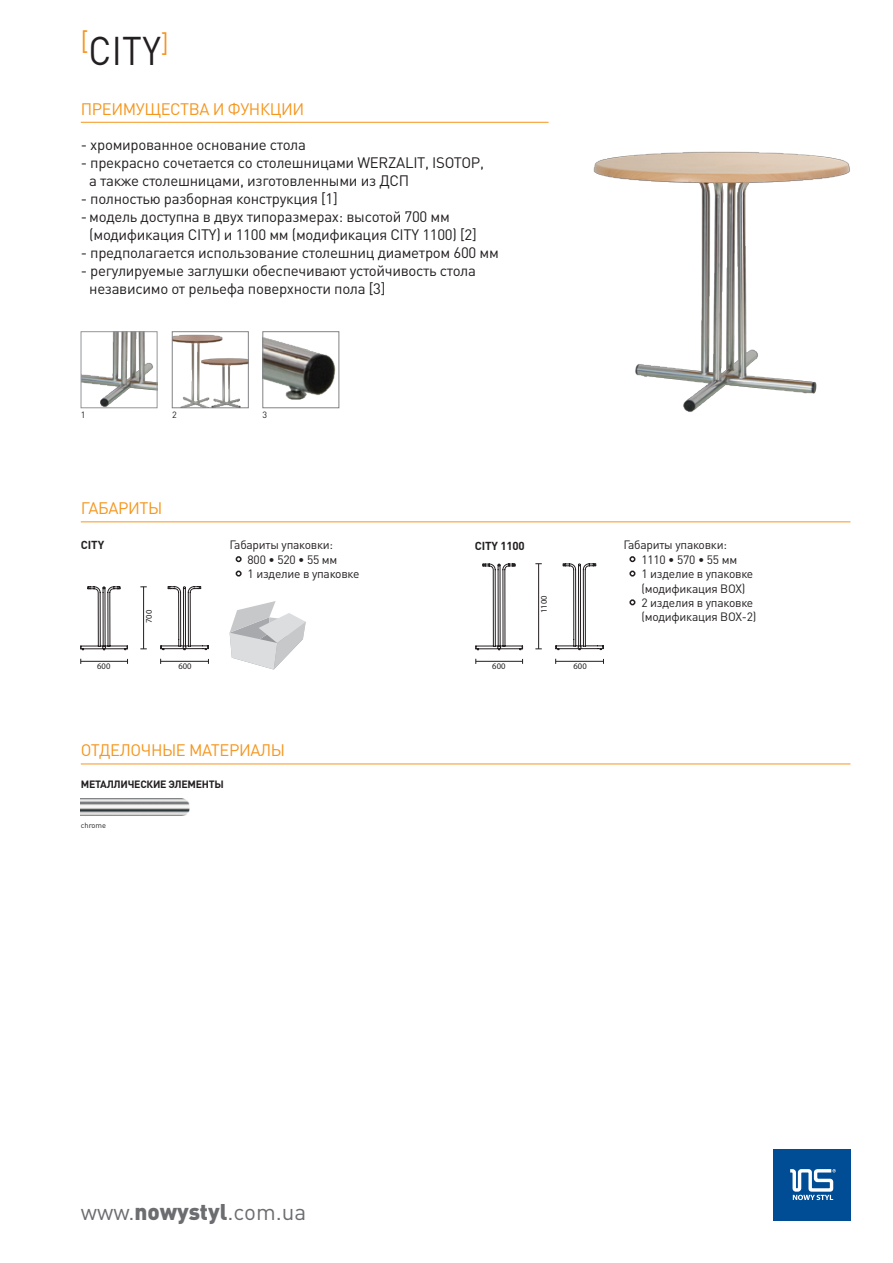
<style>
.page{position:relative;width:893px;height:1263px;background:#fff}
.page>*{position:absolute;margin:0;border:0;box-sizing:border-box;transform-origin:0 0}
.t1{font:39.6px "DIN Pro";color:#231f20;scale:.91 1}
.t2{font:22.5px "DIN Pro";color:#6c6d70}
.t3{font:16.5px "DIN Pro";letter-spacing:-.025em;color:#f5961d}
.t4{font:15px/18px "DIN Pro";letter-spacing:-.02em;color:#231f20}
.t5{font:12px/14.4px "DIN Pro";letter-spacing:-.02em;color:#231f20}
.t6{font:700 11.55px "DIN Pro";color:#231f20}
.t7{font:700 10.5px "DIN Pro";letter-spacing:-.025em;color:#231f20}
.t8{font:9px "DIN Pro";color:#231f20}
.t9{font:8.55px "Myriad Pro";color:#231f20}
.t10{font:7.5px "DIN Pro";color:#231f20}
.s1{font-weight:900}
</style>
<div class="page">
<div style="left:773px;top:1149px;width:77px;height:71px;background:#014d95"></div>
<svg style="left:790px;top:1169px;width:46px;height:31px"></svg>
<hr style="left:143px;top:587px;width:1px;height:62px;background:#231f20">
<hr style="left:81px;top:661px;width:46px;height:1px;background:#231f20">
<hr style="left:161px;top:661px;width:47px;height:1px;background:#231f20">
<svg style="left:80px;top:586px;width:48px;height:64px"></svg>
<svg style="left:160px;top:586px;width:49px;height:64px"></svg>
<hr style="left:538px;top:564px;width:1px;height:85px;background:#231f20">
<hr style="left:476px;top:661px;width:46px;height:1px;background:#231f20">
<hr style="left:556px;top:661px;width:47px;height:1px;background:#231f20">
<svg style="left:475px;top:522px;width:48px;height:128px"></svg>
<svg style="left:555px;top:563px;width:49px;height:87px"></svg>
<svg style="left:236px;top:556px;width:6px;height:6px"></svg>
<svg style="left:236px;top:570px;width:6px;height:6px"></svg>
<svg style="left:230px;top:601px;width:76px;height:68px"></svg>
<svg style="left:629px;top:556px;width:6px;height:6px"></svg>
<svg style="left:629px;top:570px;width:6px;height:6px"></svg>
<svg style="left:629px;top:599px;width:6px;height:6px"></svg>
<img style="left:81px;top:798px;width:109px;height:18px">
<img style="left:174px;top:334px;width:73px;height:72px">
<div style="left:172px;top:331px;width:77px;height:77px;border:1px solid #808285"></div>
<img style="left:83px;top:333px;width:72px;height:73px">
<div style="left:81px;top:331px;width:76px;height:77px;border:1px solid #939598"></div>
<img style="left:265px;top:337px;width:71px;height:63px">
<div style="left:263px;top:331px;width:76px;height:77px;border:1px solid #808285"></div>
<hr style="left:81px;top:122px;width:468px;height:1px;background:#f5961d">
<hr style="left:81px;top:521px;width:769px;height:1px;background:#f5961d">
<hr style="left:81px;top:763px;width:769px;height:1px;background:#f5961d">
<img style="left:593px;top:151px;width:257px;height:261px">
<h1 class="t1" style="left:81px;top:24px;width:98px"><sup>[</sup>CITY<sup>]</sup></h1>
<p class="t3" style="left:81px;top:97px;width:225px">Преимущества и функции</p>
<p class="t4" style="left:81px;top:135px;width:227px">- хромированное основание стола</p>
<p class="t4" style="left:89px;top:153px;width:396px;text-indent:-9px">- прекрасно сочетается со столешницами WERZALIT, ISOTOP, а также столешницами, изготовленными из ДСП</p>
<p class="t4" style="left:81px;top:189px;width:258px">- полностью разборная конструкция [1]</p>
<p class="t4" style="left:89px;top:207px;width:389px;text-indent:-9px">- модель доступна в двух типоразмерах: высотой 700 мм (модификация CITY) и 1100 мм (модификация CITY 1100) [2]</p>
<p class="t4" style="left:81px;top:243px;width:420px">- предполагается использование столешниц диаметром 600 мм</p>
<p class="t4" style="left:89px;top:261px;width:388px;text-indent:-9px">- регулируемые заглушки обеспечивают устойчивость стола независимо от рельефа поверхности пола [3]</p>
<p class="t8" style="left:81px;top:408px;width:6px">1</p>
<p class="t8" style="left:172px;top:408px;width:6px">2</p>
<p class="t8" style="left:263px;top:408px;width:6px">3</p>
<p class="t3" style="left:81px;top:497px;width:83px">габариты</p>
<p class="t6" style="left:81px;top:537px;width:7px">city</p>
<p class="t5" style="left:641px;top:537px;width:116px;text-indent:-18px">Габариты упаковки:<br>1110 • 570 • 55 мм<br>1 изделие в упаковке (модификация BOX)<br>2 изделия в упаковке (модификация BOX-2)</p>
<p class="t5" style="left:248px;top:537px;width:113px;text-indent:-18px">Габариты упаковки:<br>800 • 520 • 55 мм<br>1 изделие в упаковке</p>
<p class="t6" style="left:475px;top:538px;width:7px">city</p>
<p class="t6" style="left:500px;top:538px;width:26px">1100</p>
<p class="t9" style="left:539px;top:613px;width:19px;rotate:-90deg">1100</p>
<p class="t9" style="left:144px;top:623px;width:15px;rotate:-90deg">700</p>
<p class="t9" style="left:707px;top:623px;width:15px;rotate:-90deg">700</p>
<p class="t9" style="left:97px;top:661px;width:15px">600</p>
<p class="t9" style="left:179px;top:661px;width:15px">600</p>
<p class="t3" style="left:81px;top:739px;width:206px">отделочные материалы</p>
<p class="t7" style="left:81px;top:777px;width:145px">металлические элементы</p>
<p class="t10" style="left:81px;top:820px;width:27px">chrome</p>
<h2 class="t2" style="left:81px;top:1197px;width:227px">www.<span class="s1">nowystyl</span>.com.ua</h2>
<p class="t9" style="left:492px;top:661px;width:15px">600</p>
<p class="t9" style="left:574px;top:661px;width:15px">600</p>
</div>
